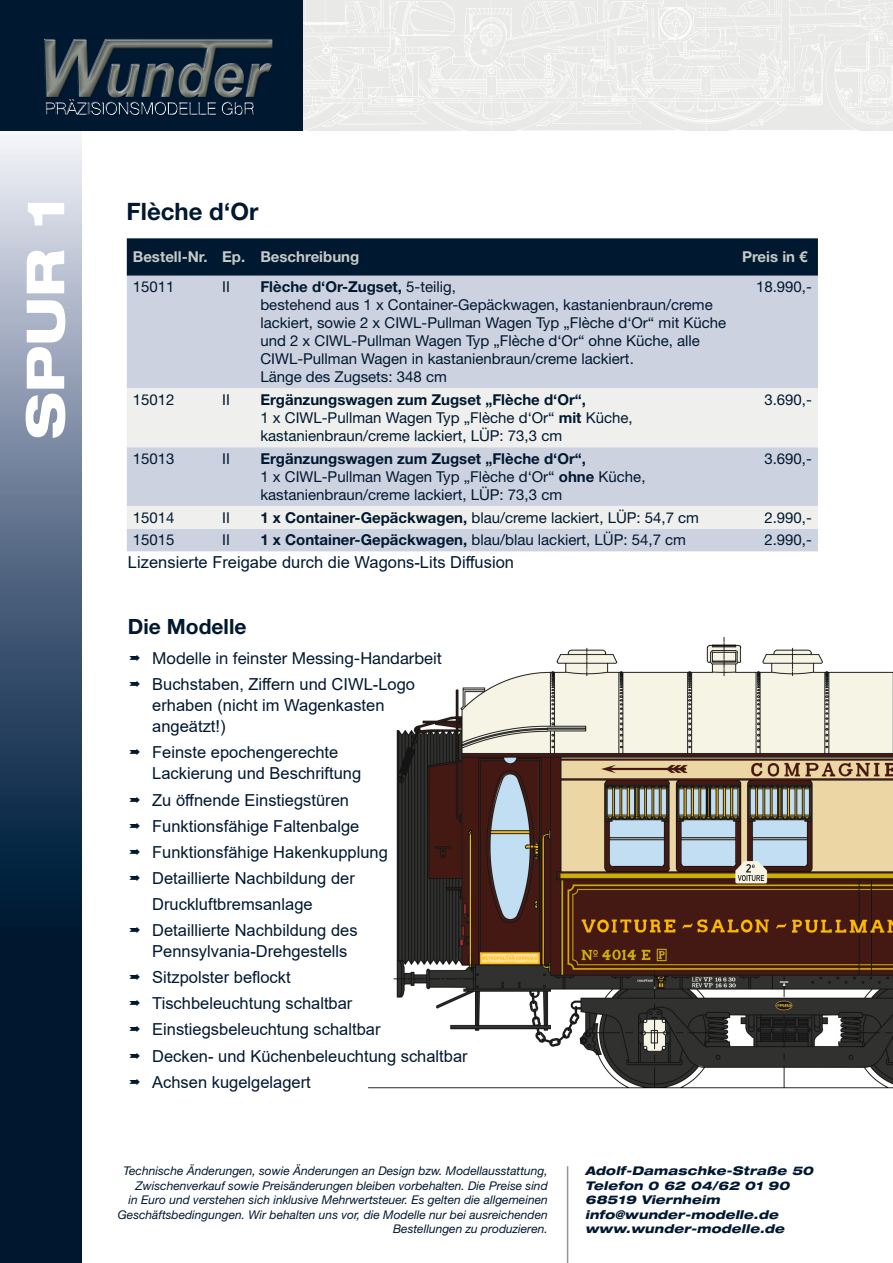
<style>
.page{position:relative;width:893px;height:1263px;background:#fff}
.page>*{position:absolute;margin:0;border:0;box-sizing:border-box;transform-origin:0 0}
.t1{font:800 expanded 52.5px "Helvetica Neue LT Pro";color:#fff}
.t2{font:700 24px "Helvetica Neue LT Pro";color:#001830}
.t3{font:700 21px "Helvetica Neue LT Pro";color:#001830}
.t4{font:16.5px/26.1px "Arial";color:#001830}
.t5{font:16.5px "Helvetica Neue LT Pro";color:#001830}
.t6{font:15px/18px "Helvetica Neue LT Pro";color:#001830}
.t7{font:700 15px "Helvetica Neue LT Pro";color:#c7cbc7}
.t8{font:italic 12px/14.4px "Helvetica Neue LT Pro";color:#001830;text-align:right}
.t9{font:italic 800 expanded 12px/14.4px "Helvetica Neue LT Pro";letter-spacing:.02em;color:#001830}
.s1{font-weight:700}
</style>
<div class="page">
<img style="left:369px;top:637px;width:524px;height:452px">
<img style="left:302px;top:0;width:591px;height:130px">
<svg style="left:0;top:130px;width:81px;height:1133px;background:#485c73"></svg>
<div style="left:0;top:0;width:302px;height:130px;background:#001830"></div>
<hr style="left:567px;top:1166px;width:1px;height:97px;background:#91968f">
<img style="left:45px;top:102px;width:210px;height:14px">
<img style="left:46px;top:99px;width:208px;height:16px">
<svg style="left:45px;top:40px;width:1px;height:29px"></svg>
<img style="left:46px;top:39px;width:227px;height:1px">
<img style="left:46px;top:40px;width:227px;height:57px">
<img style="left:246px;top:64px;width:26px;height:33px">
<img style="left:215px;top:64px;width:29px;height:33px">
<img style="left:142px;top:64px;width:32px;height:33px">
<img style="left:108px;top:65px;width:32px;height:32px">
<div style="left:127px;top:238px;width:691px;height:38px;background:#001830"></div>
<div style="left:127px;top:276px;width:691px;height:275px;background:#cdd2e0"></div>
<svg style="left:127px;top:388px;width:691px;height:141px;background:#e0e3e8"></svg>
<h1 class="t1" style="left:12px;top:439px;width:245px;rotate:-90deg">SPUR 1</h1>
<h2 class="t2" style="left:127px;top:196px;width:133px">Flèche d‘Or</h2>
<p class="t7" style="left:133px;top:248px;width:228px">Bestell-Nr. Ep. Beschreibung</p>
<p class="t7" style="left:742px;top:248px;width:67px">Preis in €</p>
<p class="t6" style="left:133px;top:278px;width:43px">15011</p>
<p class="t6" style="left:222px;top:278px;width:9px">II</p>
<p class="t6" style="left:260px;top:278px;width:467px"><span class="s1">Flèche d‘Or-Zugset,</span> 5-teilig,<br>bestehend aus 1 x Container-Gepäckwagen, kastanienbraun/creme lackiert, sowie 2 x CIWL-Pullman Wagen Typ „Flèche d‘Or“ mit Küche und 2 x CIWL-Pullman Wagen Typ „Flèche d‘Or“ ohne Küche, alle CIWL-Pullman Wagen in kastanienbraun/creme lackiert.<br>Länge des Zugsets: 348 cm</p>
<p class="t6" style="left:756px;top:278px;width:57px">18.990,-</p>
<p class="t6" style="left:133px;top:390px;width:43px">15012</p>
<p class="t6" style="left:222px;top:390px;width:9px">II</p>
<p class="t6" style="left:260px;top:390px;width:374px"><span class="s1">Ergänzungswagen zum Zugset „Flèche d‘Or“,<br></span>1 x CIWL-Pullman Wagen Typ „Flèche d‘Or“ <span class="s1">mit</span> Küche, kastanienbraun/creme lackiert, LÜP: 73,3 cm</p>
<p class="t6" style="left:764px;top:390px;width:49px">3.690,-</p>
<p class="t6" style="left:133px;top:449px;width:43px">15013</p>
<p class="t6" style="left:222px;top:449px;width:9px">II</p>
<p class="t6" style="left:260px;top:449px;width:387px"><span class="s1">Ergänzungswagen zum Zugset „Flèche d‘Or“,<br></span>1 x CIWL-Pullman Wagen Typ „Flèche d‘Or“ <span class="s1">ohne</span> Küche, kastanienbraun/creme lackiert, LÜP: 73,3 cm</p>
<p class="t6" style="left:764px;top:449px;width:49px">3.690,-</p>
<p class="t6" style="left:133px;top:508px;width:43px">15014</p>
<p class="t6" style="left:222px;top:508px;width:9px">II</p>
<p class="t6" style="left:260px;top:508px;width:440px"><span class="s1">1 x Container-Gepäckwagen,</span> blau/creme lackiert, LÜP: 54,7 cm</p>
<p class="t6" style="left:764px;top:508px;width:49px">2.990,-</p>
<p class="t6" style="left:133px;top:531px;width:43px">15015</p>
<p class="t6" style="left:222px;top:531px;width:9px">II</p>
<p class="t6" style="left:260px;top:531px;width:427px"><span class="s1">1 x Container-Gepäckwagen,</span> blau/blau lackiert, LÜP: 54,7 cm</p>
<p class="t6" style="left:764px;top:531px;width:49px">2.990,-</p>
<p class="t4" style="left:128px;top:549px;width:388px">Lizensierte Freigabe durch die Wagons-Lits Diffusion</p>
<h3 class="t3" style="left:128px;top:613px;width:120px">Die Modelle</h3>
<p class="t5" style="left:152px;top:648px;width:291px">Modelle in feinster Messing-Handarbeit</p>
<p class="t4" style="left:152px;top:674px;width:264px;line-height:21px">Buchstaben, Ziffern und CIWL-Logo erhaben (nicht im Wagenkasten angeätzt!)</p>
<p class="t4" style="left:152px;top:742px;width:211px;line-height:21px">Feinste epochengerechte<br>Lackierung und Beschriftung</p>
<p class="t4" style="left:152px;top:787px;width:237px">Zu öffnende Einstiegstüren<br>Funktionsfähige Faltenbalge<br>Funktionsfähige Hakenkupplung<br>Detaillierte Nachbildung der<br>Druckluftbremsanlage<br>Detaillierte Nachbildung des</p>
<p class="t4" style="left:152px;top:938px;width:317px">Pennsylvania-Drehgestells<br>Sitzpolster beflockt<br>Tischbeleuchtung schaltbar<br>Einstiegsbeleuchtung schaltbar<br>Decken- und Küchenbeleuchtung schaltbar<br>Achsen kugelgelagert</p>
<p class="t8" style="left:118px;top:1164px;width:431px">Technische Änderungen, sowie Änderungen an Design bzw. Modellausstattung, Zwischenverkauf sowie Preisänderungen bleiben vorbehalten. Die Preise sind<br>in Euro und verstehen sich inklusive Mehrwertsteuer. Es gelten die allgemeinen Geschäftsbedingungen. Wir behalten uns vor, die Modelle nur bei ausreichenden Bestellungen zu produzieren.</p>
<p class="t9" style="left:585px;top:1163px;width:230px">Adolf-Damaschke-Straße 50<br>Telefon 0 62 04/62 01 90<br>68519 Viernheim info@wunder-modelle.de www.wunder-modelle.de</p>
</div>
